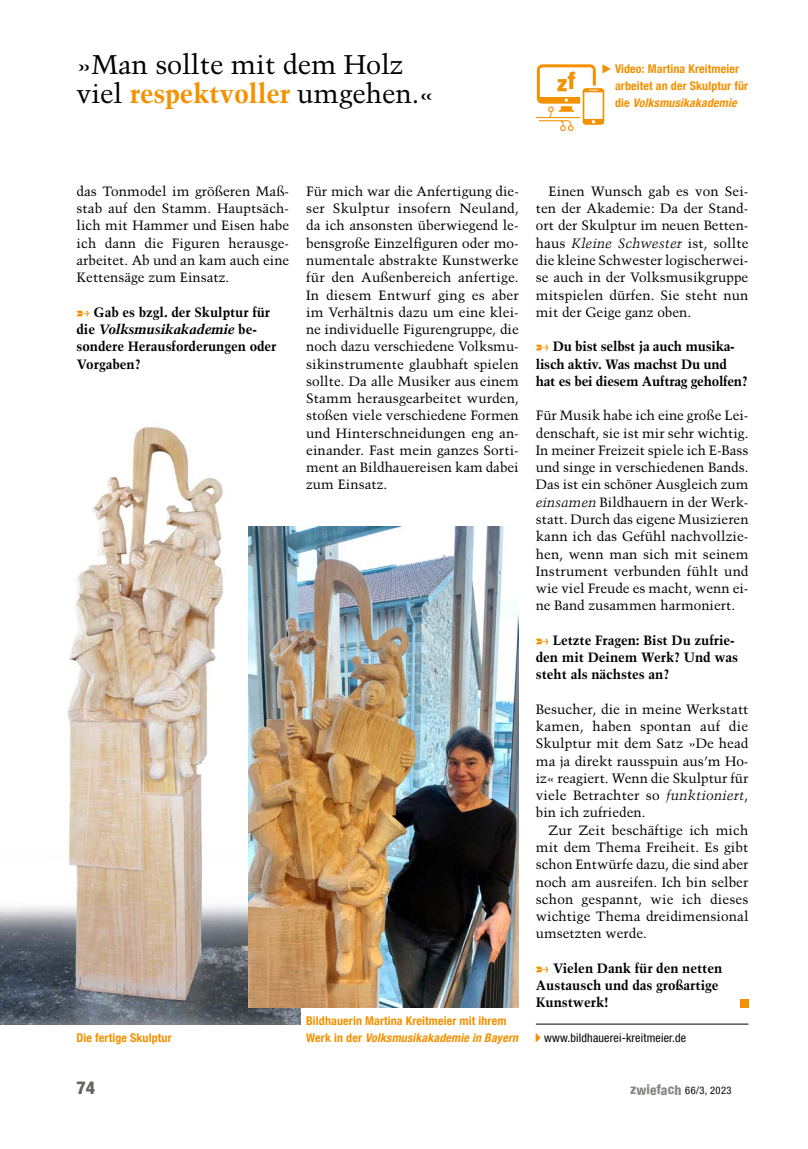
<style>
.page{position:relative;width:808px;height:1149px;background:#fff}
.page>*{position:absolute;margin:0;border:0;box-sizing:border-box;transform-origin:0 0}
.t1{font:27px/29px "Trump Mediaeval LT Std";letter-spacing:-.005em;color:#000}
.t2{font:800 condensed 18px "Helvetica Neue LT Com";color:#636362}
.t3{font:13.5px/17.2px "Trump Mediaeval LT Std";color:#000;text-align:justify}
.t4{font:700 13.5px/17.2px "Trump Mediaeval LT Std";letter-spacing:-.005em;color:#000}
.t5{font:700 condensed 12px/17.2px "Helvetica Neue LT Com";letter-spacing:.01em;color:#f39100}
.t6{font:condensed 12px "Helvetica Neue LT Com";letter-spacing:.015em;color:#000}
.t7{font:condensed 10.5px "Helvetica Neue LT Com";letter-spacing:.035em;color:#000}
.s1{font-weight:700;color:#f39100}
.s2{font-style:italic}
.s3{font-weight:800;font-size:13.5px;color:#878786}
</style>
<div class="page">
<hr style="left:536px;top:1023px;width:212px;height:1px;background:#000">
<div style="left:740px;top:999px;width:8px;height:8px;background:#f39100"></div>
<img style="left:0;top:426px;width:301px;height:598px">
<img style="left:248px;top:526px;width:271px;height:481px">
<svg style="left:536px;top:64px;width:69px;height:67px"></svg>
<h1 class="t1" style="left:77px;top:50px;width:359px">»Man sollte mit dem Holz viel <span class="s1">respektvoller</span> umgehen.«</h1>
<p class="t5" style="left:615px;top:60px;width:135px">Video: Martina Kreitmeier arbeitet an der Skulptur für die <span class="s2">Volksmusikakademie</span></p>
<p class="t3" style="left:77px;top:182px;width:214px">das Tonmodel im größeren Maß&shy;stab auf den Stamm. Hauptsäch&shy;lich mit Hammer und Eisen habe ich dann die Figuren herausge&shy;arbeitet. Ab und an kam auch eine Kettensäge zum Einsatz.</p>
<p class="t4" style="left:77px;top:303px;width:201px;text-indent:17px">Gab es bzgl. der Skulptur für die <span class="s2">Volksmusikakademie</span> be&shy;sondere Herausforderungen oder<br>Vorgaben?</p>
<p class="t3" style="left:306px;top:182px;width:214px">Für mich war die Anfertigung die&shy;ser Skulptur insofern Neuland, da ich ansonsten überwiegend le&shy;bensgroße Einzelfiguren oder mo&shy;numentale abstrakte Kunstwerke für den Außenbereich anfertige.<br>In diesem Entwurf ging es aber im Verhältnis dazu um eine klei&shy;ne individuelle Figurengruppe, die noch dazu verschiedene Volksmu&shy;sikinstrumente glaubhaft spielen sollte. Da alle Musiker aus einem Stamm herausgearbeitet wurden, stoßen viele verschiedene Formen und Hinterschneidungen eng an&shy;einander. Fast mein ganzes Sorti&shy;ment an Bildhauereisen kam dabei zum Einsatz.</p>
<p class="t3" style="left:536px;top:182px;width:214px;text-indent:13px">Einen Wunsch gab es von Sei&shy;ten der Akademie: Da der Stand&shy;ort der Skulptur im neuen Betten&shy;haus <span class="s2">Kleine Schwester</span> ist, sollte die kleine Schwester logischerwei&shy;se auch in der Volksmusikgruppe mitspielen dürfen. Sie steht nun mit der Geige ganz oben.</p>
<p class="t4" style="left:536px;top:337px;width:214px;text-indent:17px">Du bist selbst ja auch musika&shy;lisch aktiv. Was machst Du und hat es bei diesem Auftrag geholfen?</p>
<p class="t3" style="left:536px;top:407px;width:214px">Für Musik habe ich eine große Lei&shy;denschaft, sie ist mir sehr wichtig.<br>In meiner Freizeit spiele ich E-Bass und singe in verschiedenen Bands.<br>Das ist ein schöner Ausgleich zum <span class="s2">einsamen</span> Bildhauern in der Werk&shy;statt. Durch das eigene Musizieren kann ich das Gefühl nachvollzie&shy;hen, wenn man sich mit seinem Instrument verbunden fühlt und wie viel Freude es macht, wenn ei&shy;ne Band zusammen harmoniert.</p>
<p class="t4" style="left:536px;top:631px;width:204px;text-indent:17px">Letzte Fragen: Bist Du zufrie&shy;den mit Deinem Werk? Und was steht als nächstes an?</p>
<p class="t3" style="left:536px;top:700px;width:214px">Besucher, die in meine Werkstatt kamen, haben spontan auf die Skulptur mit dem Satz »De head ma ja direkt rausspuin aus’m Ho&shy;iz« reagiert. Wenn die Skulptur für viele Betrachter so <span class="s2">funktioniert</span>, bin ich zufrieden.</p>
<p class="t3" style="left:536px;top:821px;width:214px;text-indent:13px">Zur Zeit beschäftige ich mich mit dem Thema Freiheit. Es gibt schon Entwürfe dazu, die sind aber noch am ausreifen. Ich bin selber schon gespannt, wie ich dieses wichtige Thema dreidimensional umsetzten werde.</p>
<p class="t4" style="left:536px;top:958px;width:188px;text-indent:17px">Vielen Dank für den netten<br>Austausch und das großartige<br>Kunstwerk!</p>
<p class="t5" style="left:306px;top:1011px;width:214px">Bildhauerin Martina Kreitmeier mit ihrem<br>Werk in der <span class="s2">Volksmusikakademie in Bayern</span></p>
<p class="t5" style="left:77px;top:1028px;width:97px">Die fertige Skulptur</p>
<p class="t6" style="left:544px;top:1030px;width:144px">www.bildhauerei-kreitmeier.de</p>
<h2 class="t2" style="left:77px;top:1075px;width:20px">74</h2>
<p class="t7" style="left:630px;top:1083px;width:103px"><span class="s3">zwiefach</span> 66/3, 2023</p>
</div>
